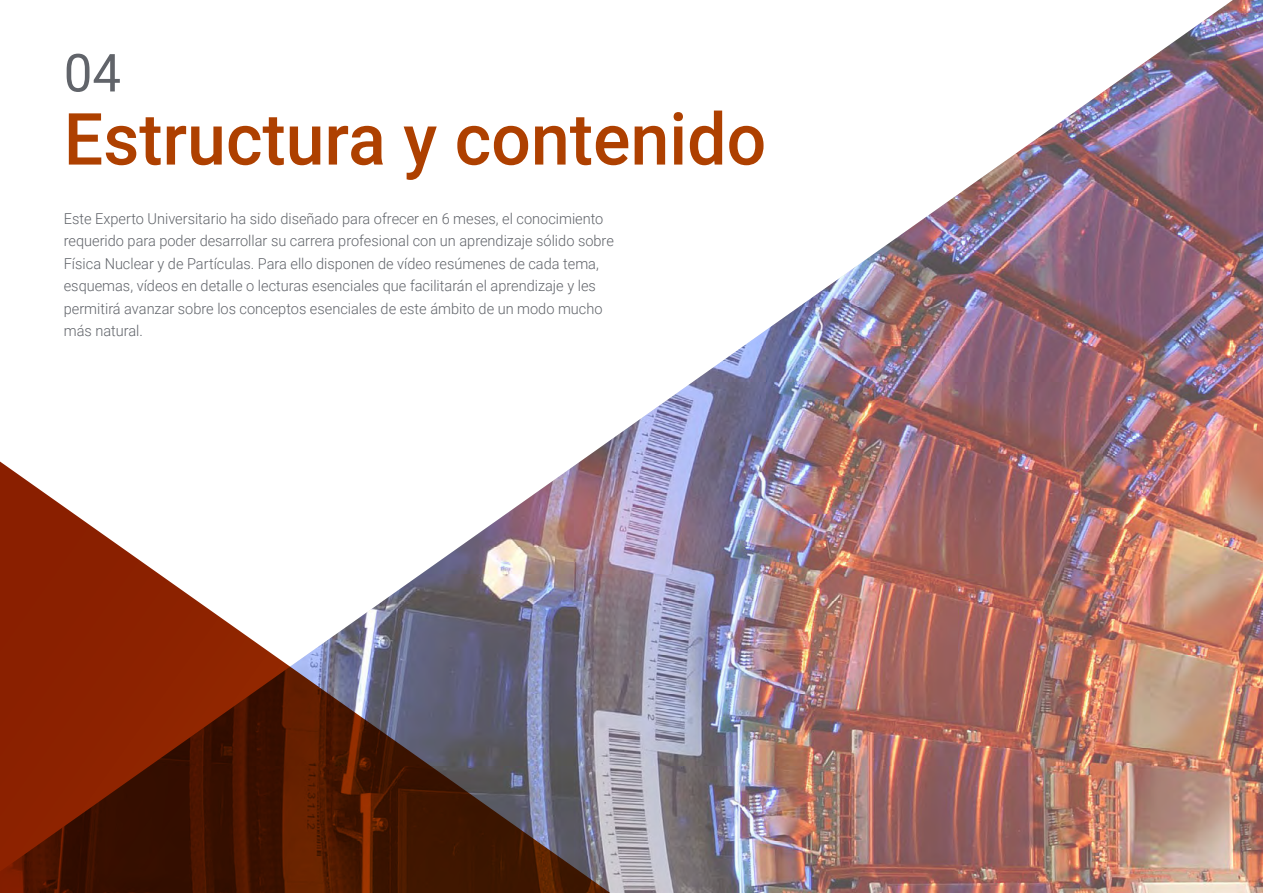
<style>
.page{position:relative;width:1263px;height:893px;background:#fff}
.page>*{position:absolute;margin:0;border:0;box-sizing:border-box;transform-origin:0 0}
.t1{font:500 72px "Roboto";color:#ae4000}
.t2{font:52.5px "Roboto";color:#61646a}
.t3{font:300 15px/22.5px "Roboto";color:#61646a}
</style>
<div class="page">
<img style="left:602px;top:0;width:661px;height:893px">
<svg style="left:0;top:446px;width:640px;height:447px"></svg>
<h2 class="t2" style="left:64px;top:36px;width:59px">04</h2>
<h1 class="t1" style="left:64px;top:89px;width:704px">Estructura y contenido</h1>
<p class="t3" style="left:64px;top:207px;width:552px">Este Experto Universitario ha sido diseñado para ofrecer en 6 meses, el conocimiento requerido para poder desarrollar su carrera profesional con un aprendizaje sólido sobre Física Nuclear y de Partículas. Para ello disponen de vídeo resúmenes de cada tema, esquemas, vídeos en detalle o lecturas esenciales que facilitarán el aprendizaje y les permitirá avanzar sobre los conceptos esenciales de este ámbito de un modo mucho más natural.</p>
</div>
